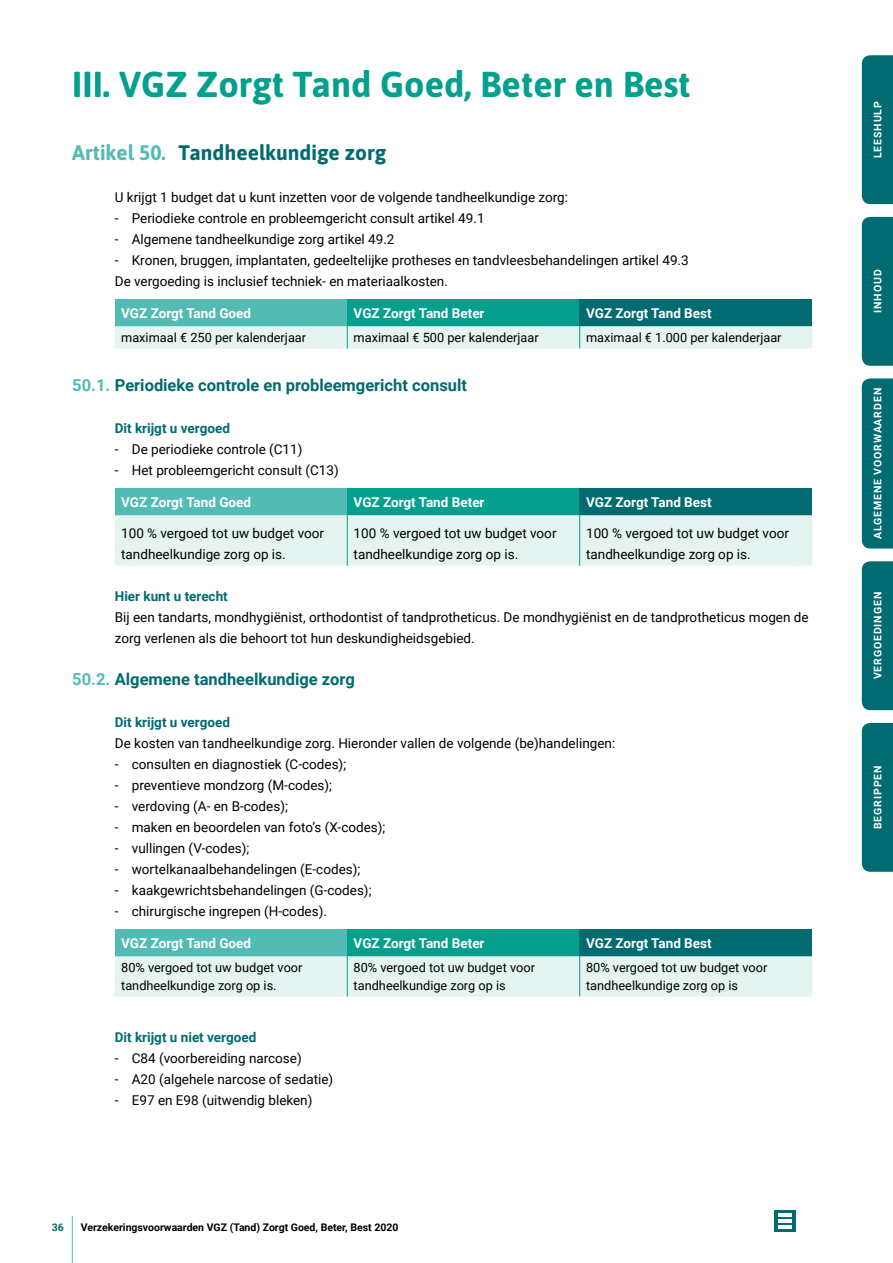
<style>
.page{position:relative;width:893px;height:1263px;background:#fff}
.page>*{position:absolute;margin:0;border:0;box-sizing:border-box;transform-origin:0 0}
.t1{font:700 36px "Asap";color:#059f8e}
.t2{font:700 21px "Asap";color:#006b70}
.t3{font:700 16.5px "Roboto";color:#006b70}
.t4{font:13.5px/21px "Roboto";color:#000}
.t5{font:700 13.5px "Roboto";color:#fff}
.t6{font:700 13.5px "Roboto";color:#006b70}
.t7{font:12.75px/18px "Roboto";color:#000}
.t8{font:700 10.5px "Roboto";color:#000}
.t9{font:700 10.5px "Roboto";letter-spacing:.085em;color:#fff}
.t10{font:700 10.5px "Roboto";color:#006b70}
.s1{color:#52bbb3}
</style>
<div class="page">
<hr style="left:72px;top:1216px;width:1px;height:47px;background:#52bbb3">
<svg style="left:774px;top:1210px;width:21px;height:22px"></svg>
<svg style="left:778px;top:1214px;width:13px;height:14px"></svg>
<div style="left:115px;top:299px;width:232px;height:27px;background:#52bbb3"></div>
<div style="left:347px;top:299px;width:233px;height:27px;background:#059f8e"></div>
<div style="left:580px;top:299px;width:232px;height:27px;background:#006b70"></div>
<div style="left:115px;top:326px;width:697px;height:22px;background:#e5f3f1"></div>
<div style="left:115px;top:488px;width:232px;height:27px;background:#52bbb3"></div>
<div style="left:347px;top:488px;width:233px;height:27px;background:#059f8e"></div>
<div style="left:580px;top:488px;width:232px;height:27px;background:#006b70"></div>
<div style="left:115px;top:515px;width:697px;height:51px;background:#e5f3f1"></div>
<hr style="left:579px;top:515px;width:1px;height:51px;background:#059f8e">
<hr style="left:347px;top:515px;width:1px;height:51px;background:#059f8e">
<div style="left:115px;top:929px;width:232px;height:27px;background:#52bbb3"></div>
<div style="left:347px;top:929px;width:233px;height:27px;background:#059f8e"></div>
<div style="left:580px;top:929px;width:232px;height:27px;background:#006b70"></div>
<div style="left:115px;top:956px;width:697px;height:40px;background:#e5f3f1"></div>
<hr style="left:579px;top:956px;width:1px;height:40px;background:#059f8e">
<hr style="left:347px;top:956px;width:1px;height:40px;background:#059f8e">
<div style="left:862px;top:723px;width:31px;height:149px;background:#006b70"></div>
<div style="left:862px;top:378px;width:31px;height:171px;background:#006b70"></div>
<div style="left:862px;top:561px;width:31px;height:149px;background:#006b70"></div>
<div style="left:862px;top:217px;width:31px;height:149px;background:#006b70"></div>
<div style="left:862px;top:55px;width:31px;height:149px;background:#006b70"></div>
<h1 class="t1" style="left:72px;top:59px;width:620px">III. VGZ Zorgt Tand Goed, Beter en Best</h1>
<h2 class="t2" style="left:72px;top:138px;width:315px"><span class="s1">Artikel 50.</span> Tandheelkundige zorg</h2>
<p class="t4" style="left:115px;top:186px;width:455px">U krijgt 1 budget dat u kunt inzetten voor de volgende tandheelkundige zorg:</p>
<p class="t4" style="left:115px;top:207px;width:371px">- Periodieke controle en probleemgericht consult artikel 49.1</p>
<p class="t4" style="left:115px;top:228px;width:281px">- Algemene tandheelkundige zorg artikel 49.2</p>
<p class="t4" style="left:115px;top:249px;width:575px">- Kronen, bruggen, implantaten, gedeeltelijke protheses en tandvleesbehandelingen artikel 49.3<br>De vergoeding is inclusief techniek- en materiaalkosten.</p>
<p class="t5" style="left:121px;top:303px;width:131px">VGZ Zorgt Tand Goed</p>
<p class="t5" style="left:354px;top:303px;width:132px">VGZ Zorgt Tand Beter</p>
<p class="t5" style="left:586px;top:303px;width:127px">VGZ Zorgt Tand Best</p>
<p class="t7" style="left:121px;top:328px;width:186px">maximaal € 250 per kalenderjaar</p>
<p class="t7" style="left:354px;top:328px;width:186px">maximaal € 500 per kalenderjaar</p>
<p class="t7" style="left:586px;top:328px;width:197px">maximaal € 1.000 per kalenderjaar</p>
<p class="t3" style="left:72px;top:374px;width:396px"><span class="s1">50.1.</span> Periodieke controle en probleemgericht consult</p>
<p class="t6" style="left:115px;top:419px;width:117px">Dit krijgt u vergoed</p>
<p class="t4" style="left:115px;top:438px;width:189px">- De periodieke controle (C11)</p>
<p class="t4" style="left:115px;top:459px;width:225px">- Het probleemgericht consult (C13)</p>
<p class="t5" style="left:121px;top:492px;width:131px">VGZ Zorgt Tand Goed</p>
<p class="t5" style="left:354px;top:492px;width:132px">VGZ Zorgt Tand Beter</p>
<p class="t5" style="left:586px;top:492px;width:127px">VGZ Zorgt Tand Best</p>
<p class="t4" style="left:121px;top:522px;width:204px">100 % vergoed tot uw budget voor tandheelkundige zorg op is.</p>
<p class="t4" style="left:354px;top:522px;width:204px">100 % vergoed tot uw budget voor tandheelkundige zorg op is.</p>
<p class="t4" style="left:586px;top:522px;width:204px">100 % vergoed tot uw budget voor tandheelkundige zorg op is.</p>
<p class="t6" style="left:115px;top:587px;width:114px">Hier kunt u terecht</p>
<p class="t4" style="left:115px;top:606px;width:695px">Bij een tandarts, mondhygiënist, orthodontist of tandprotheticus. De mondhygiënist en de tandprotheticus mogen de zorg verlenen als die behoort tot hun deskundigheidsgebied.</p>
<p class="t3" style="left:72px;top:668px;width:284px"><span class="s1">50.2.</span> Algemene tandheelkundige zorg</p>
<p class="t6" style="left:115px;top:713px;width:117px">Dit krijgt u vergoed</p>
<p class="t4" style="left:115px;top:732px;width:502px">De kosten van tandheelkundige zorg. Hieronder vallen de volgende (be)handelingen:</p>
<p class="t4" style="left:115px;top:753px;width:233px">- consulten en diagnostiek (C-codes);</p>
<p class="t4" style="left:115px;top:774px;width:219px">- preventieve mondzorg (M-codes);</p>
<p class="t4" style="left:115px;top:796px;width:175px">- verdoving (A- en B-codes);</p>
<p class="t4" style="left:115px;top:817px;width:272px">- maken en beoordelen van foto’s (X-codes);</p>
<p class="t4" style="left:115px;top:838px;width:136px">- vullingen (V-codes);</p>
<p class="t4" style="left:115px;top:859px;width:247px">- wortelkanaalbehandelingen (E-codes);</p>
<p class="t4" style="left:115px;top:880px;width:258px">- kaakgewrichtsbehandelingen (G-codes);</p>
<p class="t4" style="left:115px;top:901px;width:214px">- chirurgische ingrepen (H-codes).</p>
<p class="t5" style="left:121px;top:933px;width:131px">VGZ Zorgt Tand Goed</p>
<p class="t5" style="left:354px;top:933px;width:132px">VGZ Zorgt Tand Beter</p>
<p class="t5" style="left:586px;top:933px;width:127px">VGZ Zorgt Tand Best</p>
<p class="t7" style="left:121px;top:958px;width:183px">80% vergoed tot uw budget voor tandheelkundige zorg op is.</p>
<p class="t7" style="left:354px;top:958px;width:183px">80% vergoed tot uw budget voor tandheelkundige zorg op is</p>
<p class="t7" style="left:586px;top:958px;width:183px">80% vergoed tot uw budget voor tandheelkundige zorg op is</p>
<p class="t6" style="left:115px;top:1028px;width:143px">Dit krijgt u niet vergoed</p>
<p class="t4" style="left:115px;top:1047px;width:188px">- C84 (voorbereiding narcose)</p>
<p class="t4" style="left:115px;top:1068px;width:220px">- A20 (algehele narcose of sedatie)</p>
<p class="t4" style="left:115px;top:1089px;width:199px">- E97 en E98 (uitwendig bleken)</p>
<p class="t10" style="left:52px;top:1220px;width:14px">36</p>
<p class="t8" style="left:81px;top:1220px;width:319px">Verzekeringsvoorwaarden VGZ (Tand) Zorgt Goed, Beter, Best 2020</p>
<p class="t9" style="left:870px;top:158px;width:59px;rotate:-90deg">LEESHULP</p>
<p class="t9" style="left:870px;top:313px;width:45px;rotate:-90deg">INHOUD</p>
<p class="t9" style="left:870px;top:539px;width:153px;rotate:-90deg">ALGEMENE VOORWAARDEN</p>
<p class="t9" style="left:870px;top:679px;width:89px;rotate:-90deg">VERGOEDINGEN</p>
<p class="t9" style="left:870px;top:829px;width:65px;rotate:-90deg">BEGRIPPEN</p>
</div>
